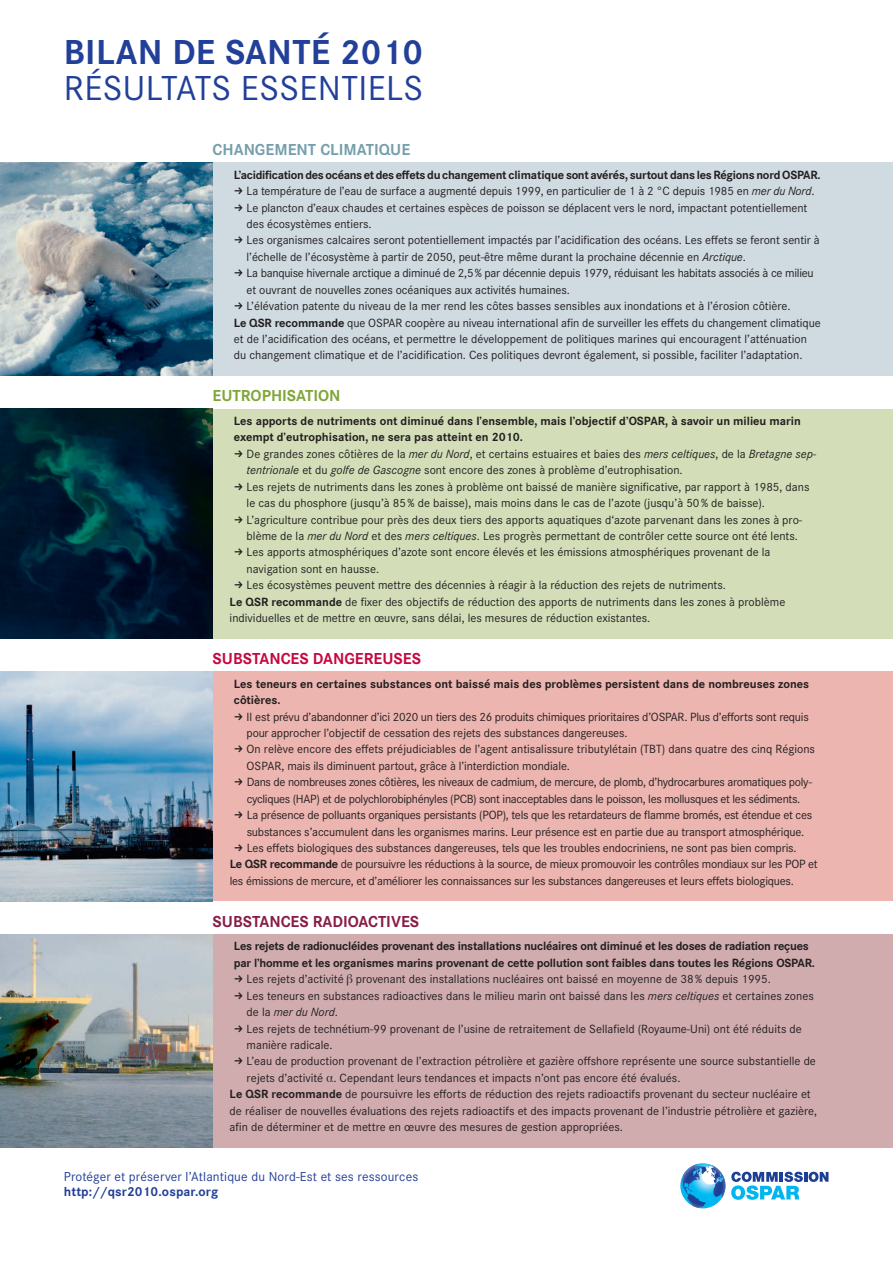
<style>
.page{position:relative;width:893px;height:1263px;background:#fff}
.page>*{position:absolute;margin:0;border:0;box-sizing:border-box;transform-origin:0 0}
.t1{font:36px "Corporate S";color:#223f99}
.t2{font:700 36px "Corporate S";letter-spacing:.01em;color:#223f99}
.t3{font:700 16.5px "Corporate S";color:#891d46}
.t4{font:700 16.5px "Corporate S";color:#c40941}
.t5{font:700 16.5px "Corporate S";color:#759fac}
.t6{font:700 16.5px "Corporate S";color:#81a638}
.t7{font:13.5px "Corporate S";letter-spacing:.01em;color:#223f99}
.t8{font:700 13.5px "Corporate S";letter-spacing:.01em;color:#223f99}
.t9{font:12.3px "Corporate S";color:#231f20}
.t10{font:700 12.3px/16.4px "Corporate S";letter-spacing:-.015em;color:#231f20}
.t11{font:12.3px "Corporate S";letter-spacing:-.02em;color:#231f20}
.t12{font:12.3px "Corporate S";letter-spacing:-.025em;color:#231f20}
.t13{font:italic 12.3px "Corporate S";color:#231f20}
.s1{font-style:italic}
.s2{font-weight:700}
.s3{font-family:"Agora CV"}
.s4{font-style:normal}
</style>
<div class="page">
<div style="left:0;top:162px;width:893px;height:214px;background:#cfdae1"></div>
<div style="left:0;top:409px;width:893px;height:229px;background:#d3deb8"></div>
<div style="left:0;top:671px;width:893px;height:230px;background:#ecb5af"></div>
<div style="left:0;top:934px;width:893px;height:213px;background:#d0acaf"></div>
<img style="left:0;top:162px;width:213px;height:214px">
<img style="left:0;top:409px;width:213px;height:229px">
<img style="left:0;top:934px;width:213px;height:213px">
<img style="left:0;top:671px;width:213px;height:230px">
<svg style="left:680px;top:1163px;width:45px;height:45px"></svg>
<svg style="left:682px;top:1166px;width:34px;height:42px"></svg>
<svg style="left:731px;top:1172px;width:97px;height:28px"></svg>
<h1 class="t2" style="left:64px;top:31px;width:41px">Bilan</h1>
<h1 class="t2" style="left:172px;top:31px;width:252px">de SANTÉ 2010</h1>
<h1 class="t1" style="left:64px;top:67px;width:56px">RÉsultats</h1>
<h1 class="t1" style="left:241px;top:67px;width:118px">Essentiels</h1>
<h2 class="t5" style="left:213px;top:140px;width:199px">CHANGEMENT CLIMATIQUE</h2>
<p class="t10" style="left:234px;top:167px;width:588px">L’acidificationdesocéans etdes effets duchangement climatique sont avérés, surtout dans lesRégions nord OSPAR.</p>
<p class="t9" style="left:247px;top:184px;width:570px">La température de l’eau de surface a augmenté depuis 1999, en particulier de 1 à 2 °C depuis 1985 en <span class="s1">mer du Nord</span>.</p>
<p class="t9" style="left:247px;top:200px;width:562px">Le plancton d’eaux chaudes et certaines espèces de poisson se déplacent vers le nord, impactant potentiellement</p>
<p class="t9" style="left:247px;top:217px;width:127px">des écosystèmes entiers.</p>
<p class="t9" style="left:247px;top:233px;width:575px">Les organismes calcaires seront potentiellement impactés par l’acidification des océans. Les effets se feront sentir à</p>
<p class="t9" style="left:247px;top:250px;width:501px">l’échelle de l’écosystème à partir de 2050, peut-être même durant la prochaine décennie en <span class="s1">Arctique</span>.</p>
<p class="t11" style="left:247px;top:266px;width:569px">La banquise hivernale arctique a diminué de 2,5% par décennie depuis 1979, réduisant les habitats associés à ce milieu</p>
<p class="t9" style="left:247px;top:283px;width:325px">et ouvrant de nouvelles zones océaniques aux activités humaines.</p>
<p class="t9" style="left:247px;top:299px;width:546px">L’élévation patente du niveau de la mer rend les côtes basses sensibles aux inondations et à l’érosion côtière.</p>
<p class="t9" style="left:234px;top:315px;width:588px"><span class="s2">Le QSR recommande</span> que OSPAR coopère au niveau international afin de surveiller les effets du changement climatique</p>
<p class="t9" style="left:234px;top:332px;width:574px">et de l’acidification des océans, et permettre le développement de politiques marines qui encouragent l’atténuation</p>
<p class="t9" style="left:234px;top:348px;width:570px">du changement climatique et de l’acidification. Ces politiques devront également, si possible, faciliter l’adaptation.</p>
<h2 class="t6" style="left:213px;top:386px;width:130px">EUTROPHISATION</h2>
<p class="t10" style="left:234px;top:413px;width:568px">Les apports de nutriments ont diminué dans l’ensemble, mais l’objectif d’OSPAR, à savoir un milieu marin exempt d’eutrophisation, ne sera pas atteint en 2010.</p>
<p class="t9" style="left:247px;top:447px;width:571px">De grandes zones côtières de la <span class="s1">mer du Nord</span>, et certains estuaires et baies des <span class="s1">mers celtiques</span>, de la <span class="s1">Bretagne sep-</span></p>
<p class="t9" style="left:247px;top:463px;width:438px"><span class="s1">tentrionale</span> et du <span class="s1">golfe de Gascogne</span> sont encore des zones à problème d’eutrophisation.</p>
<p class="t9" style="left:247px;top:480px;width:564px">Les rejets de nutriments dans les zones à problème ont baissé de manière significative, par rapport à 1985, dans</p>
<p class="t9" style="left:247px;top:496px;width:520px">le cas du phosphore (jusqu’à 85% de baisse), mais moins dans le cas de l’azote (jusqu’à 50% de baisse).</p>
<p class="t9" style="left:247px;top:512px;width:557px">L’agriculture contribue pour près des deux tiers des apports aquatiques d‘azote parvenant dans les zones à pro-</p>
<p class="t9" style="left:247px;top:529px;width:553px">blème de la <span class="s1">mer du Nord</span> et des <span class="s1">mers celtiques</span>. Les progrès permettant de contrôler cette source ont été lents.</p>
<p class="t9" style="left:247px;top:545px;width:525px">Les apports atmosphériques d’azote sont encore élevés et les émissions atmosphériques provenant de la</p>
<p class="t9" style="left:247px;top:562px;width:134px">navigation sont en hausse.</p>
<p class="t9" style="left:247px;top:578px;width:481px">Les écosystèmes peuvent mettre des décennies à réagir à la réduction des rejets de nutriments.</p>
<p class="t9" style="left:230px;top:595px;width:557px"><span class="s2">Le QSR recommande</span> de fixer des objectifs de réduction des apports de nutriments dans les zones à problème</p>
<p class="t9" style="left:230px;top:611px;width:422px">individuelles et de mettre en œuvre, sans délai, les mesures de réduction existantes.</p>
<h2 class="t4" style="left:213px;top:649px;width:210px">SUBSTANCES DANGEREUSES</h2>
<p class="t10" style="left:234px;top:676px;width:577px">Les teneurs en certaines substances ont baissé mais des problèmes persistent dans de nombreuses zones côtières.</p>
<p class="t11" style="left:247px;top:709px;width:564px">Il est prévu d’abandonner d’ici 2020 un tiers des 26 produits chimiques prioritaires d’OSPAR. Plus d’efforts sont requis</p>
<p class="t9" style="left:247px;top:726px;width:382px">pour approcher l’objectif de cessation des rejets des substances dangereuses.</p>
<p class="t9" style="left:247px;top:742px;width:570px">On relève encore des effets préjudiciables de l’agent antisalissure tributylétain (TBT) dans quatre des cinq Régions</p>
<p class="t9" style="left:247px;top:759px;width:325px">OSPAR, mais ils diminuent partout, grâce à l’interdiction mondiale.</p>
<p class="t12" style="left:247px;top:775px;width:567px">Dans de nombreuses zones côtières, les niveaux de cadmium, de mercure, de plomb, d’hydrocarbures aromatiques poly-</p>
<p class="t12" style="left:247px;top:792px;width:555px">cycliques (HAP) et de polychlorobiphényles (PCB) sont inacceptables dans le poisson, les mollusques et les sédiments.</p>
<p class="t11" style="left:247px;top:808px;width:567px">La présence de polluants organiques persistants (POP), tels que les retardateurs de flamme bromés, est étendue et ces</p>
<p class="t9" style="left:247px;top:824px;width:559px">substances s’accumulent dans les organismes marins. Leur présence est en partie due au transport atmosphérique.</p>
<p class="t9" style="left:247px;top:841px;width:551px">Les effets biologiques des substances dangereuses, tels que les troubles endocriniens, ne sont pas bien compris.</p>
<p class="t11" style="left:230px;top:857px;width:590px"><span class="s2">Le QSR recommande</span> de poursuivre les réductions à la source, de mieux promouvoir les contrôles mondiaux sur les POP et</p>
<p class="t11" style="left:230px;top:874px;width:566px">les émissions de mercure, et d’améliorer les connaissances sur les substances dangereuses et leurs effets biologiques.</p>
<h2 class="t3" style="left:213px;top:911px;width:208px">SUBSTANCES RADIOACTIVES</h2>
<p class="t10" style="left:234px;top:938px;width:576px">Les rejets de radionucléides provenant des installations nucléaires ont diminué et les doses de radiation reçues</p>
<p class="t10" style="left:234px;top:955px;width:583px">par l’homme et les organismes marins provenant de cette pollution sont faibles dans toutes les Régions OSPAR.</p>
<p class="t9" style="left:247px;top:972px;width:526px">Les rejets d’activité <span class="s3">b</span> provenant des installations nucléaires ont baissé en moyenne de 38% depuis 1995.</p>
<p class="t9" style="left:247px;top:989px;width:569px">Les teneurs en substances radioactives dans le milieu marin ont baissé dans les <span class="s1">mers celtiques</span> et certaines zones</p>
<p class="t13" style="left:247px;top:1005px;width:93px"><span class="s4">de la</span> mer du Nord<span class="s4">.</span></p>
<p class="t9" style="left:247px;top:1021px;width:557px">Les rejets de technétium-99 provenant de l’usine de retraitement de Sellafield (Royaume-Uni) ont été réduits de</p>
<p class="t9" style="left:247px;top:1038px;width:88px">manière radicale.</p>
<p class="t9" style="left:247px;top:1054px;width:571px">L’eau de production provenant de l’extraction pétrolière et gazière offshore représente une source substantielle de</p>
<p class="t9" style="left:247px;top:1071px;width:435px">rejets d’activité <span class="s3">a</span>. Cependant leurs tendances et impacts n’ont pas encore été évalués.</p>
<p class="t9" style="left:230px;top:1087px;width:583px"><span class="s2">Le QSR recommande</span> de poursuivre les efforts de réduction des rejets radioactifs provenant du secteur nucléaire et</p>
<p class="t9" style="left:230px;top:1103px;width:589px">de réaliser de nouvelles évaluations des rejets radioactifs et des impacts provenant de l’industrie pétrolière et gazière,</p>
<p class="t9" style="left:230px;top:1120px;width:395px">afin de déterminer et de mettre en œuvre des mesures de gestion appropriées.</p>
<p class="t7" style="left:64px;top:1168px;width:356px">Protéger et préserver l’Atlantique du N ord-Est et ses ressources</p>
<p class="t8" style="left:64px;top:1183px;width:156px">http://qsr2010.ospar.org</p>
</div>
